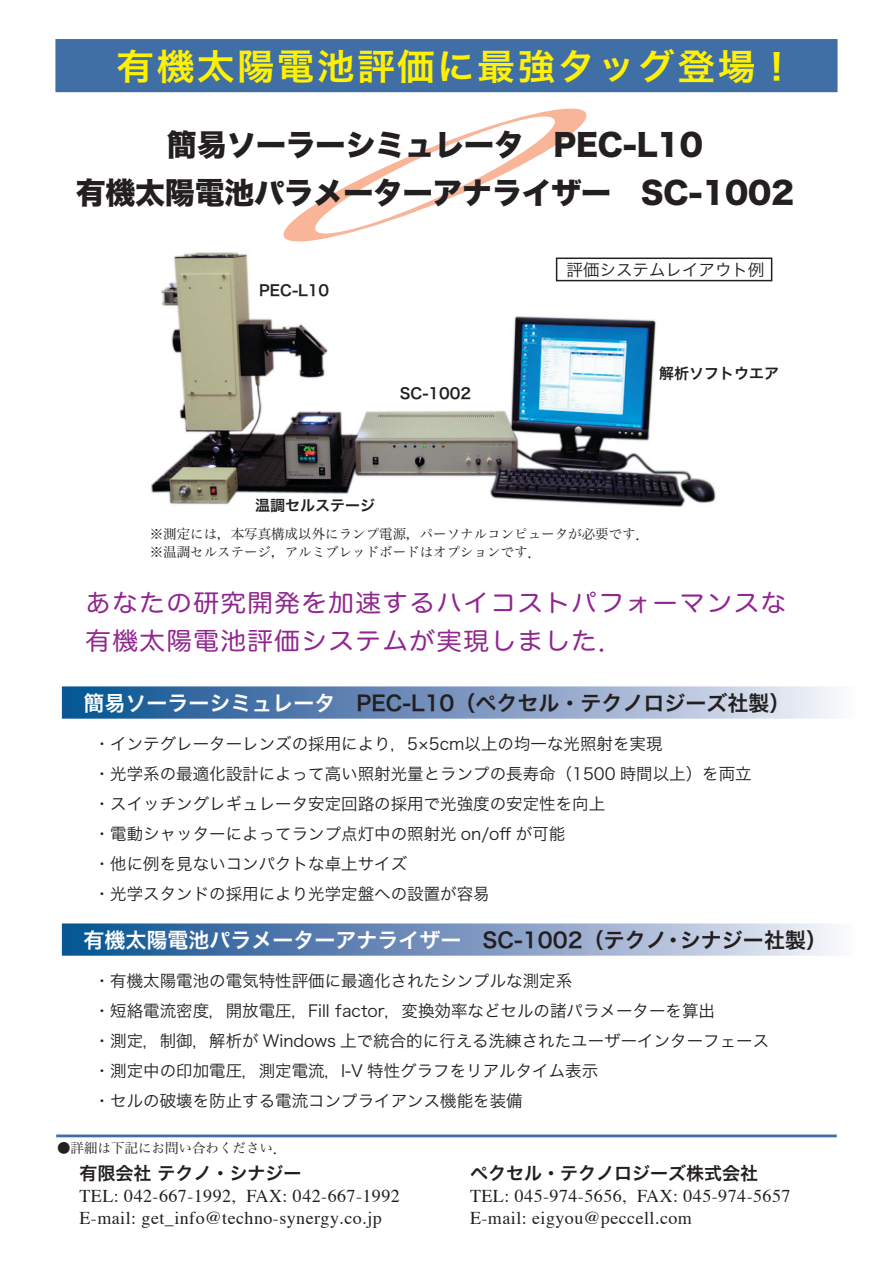
<style>
.page{position:relative;width:893px;height:1263px;background:#fff}
.page>*{position:absolute;margin:0;border:0;box-sizing:border-box;transform-origin:0 0}
.t1{font:36px "Hira Kaku Pro W6";letter-spacing:.06em;color:#fff101;scale:1.05 1}
.t2{font:30px/48px "Hira Kaku Std W8";letter-spacing:-.01em;color:#231f20;text-align:center}
.t3{font:24.45px/37.5px "Hira Maru Pro W4";letter-spacing:.06em;color:#90268f;scale:1.04 1}
.t4{font:21px "Hira Kaku Pro W6";color:#231f20}
.t5{font:18px/22.5px "Times";letter-spacing:.025em;color:#231f20}
.t6{font:18px "Hira Kaku Pro W6";color:#231f20}
.t7{font:16.5px/30px "Hira Kaku Pro W3";color:#231f20}
.t8{font:15px "Hira Kaku Pro W6";color:#231f20}
.t9{font:13.5px/18px "Hira Min Pro W3";color:#231f20}
.s1{color:#fff}
</style>
<div class="page">
<div style="left:62px;top:686px;width:793px;height:33px;background:linear-gradient(to right,#074a8d,#f2ecf7)"></div>
<div style="left:62px;top:923px;width:793px;height:33px;background:linear-gradient(to right,#074a8d,#f2ecf7)"></div>
<img style="left:151px;top:252px;width:566px;height:255px">
<svg style="left:283px;top:108px;width:304px;height:134px"></svg>
<div style="left:55px;top:39px;width:782px;height:53px;background:#406fa5"></div>
<hr style="left:56px;top:1134px;width:781px;height:3px;background:#406fa5">
<div style="left:556px;top:258px;width:216px;height:23px;border:2px solid #231f20"></div>
<h1 class="t1" style="left:117px;top:34px;width:648px">有機太陽電池評価に最強タッグ登場！</h1>
<h2 class="t2" style="left:76px;top:122px;width:720px">簡易ソーラーシミュレータ　PEC-L10<br>有機太陽電池パラメーターアナライザー　SC-1002</h2>
<p class="t8" style="left:259px;top:277px;width:72px">PEC-L10</p>
<p class="t8" style="left:400px;top:380px;width:73px">SC-1002</p>
<p class="t8" style="left:255px;top:492px;width:121px">温調セルステージ</p>
<p class="t7" style="left:567px;top:253px;width:199px">評価システムレイアウト例</p>
<p class="t8" style="left:659px;top:360px;width:121px">解析ソフトウエア</p>
<p class="t9" style="left:150px;top:523px;width:501px">※測定には，本写真構成以外にランプ電源，パーソナルコンピュータが必要です．※温調セルステージ，アルミブレッドボードはオプションです．</p>
<h3 class="t3" style="left:86px;top:583px;width:675px">あなたの研究開発を加速するハイコストパフォーマンスな有機太陽電池評価システムが実現しました．</h3>
<p class="t4" style="left:84px;top:684px;width:709px"><span class="s1">簡易ソーラーシミュレータ</span>　PEC-L10（ペクセル・テクノロジーズ社製）</p>
<p class="t7" style="left:94px;top:728px;width:570px">・インテグレーターレンズの採用により，5×5cm以上の均一な光照射を実現</p>
<p class="t7" style="left:94px;top:758px;width:659px">・光学系の最適化設計によって高い照射光量とランプの長寿命（1500 時間以上）を両立</p>
<p class="t7" style="left:94px;top:788px;width:513px">・スイッチングレギュレータ安定回路の採用で光強度の安定性を向上・電動シャッターによってランプ点灯中の照射光 on/off が可能<br>・他に例を見ないコンパクトな卓上サイズ<br>・光学スタンドの採用により光学定盤への設置が容易</p>
<p class="t4" style="left:84px;top:921px;width:745px"><span class="s1">有機太陽電池パラメーターアナライザー</span>　SC-1002（テクノ・シナジー社製）</p>
<p class="t7" style="left:94px;top:965px;width:677px">・有機太陽電池の電気特性評価に最適化されたシンプルな測定系<br>・短絡電流密度，開放電圧，Fill factor，変換効率などセルの諸パラメーターを算出<br>・測定，制御，解析が Windows 上で統合的に行える洗練されたユーザーインターフェース・測定中の印加電圧，測定電流，I-V 特性グラフをリアルタイム表示<br>・セルの破壊を防止する電流コンプライアンス機能を装備</p>
<p class="t9" style="left:57px;top:1137px;width:231px">●詳細は下記にお問い合わください．</p>
<p class="t6" style="left:79px;top:1157px;width:223px">有限会社 テクノ・シナジー</p>
<p class="t5" style="left:79px;top:1183px;width:322px">TEL: 042-667-1992, FAX: 042-667-1992<br>E-mail: get_info@techno-synergy.co.jp</p>
<p class="t6" style="left:470px;top:1157px;width:289px">ペクセル・テクノロジーズ株式会社</p>
<p class="t5" style="left:470px;top:1183px;width:322px">TEL: 045-974-5656, FAX: 045-974-5657<br>E-mail: eigyou@peccell.com</p>
</div>
